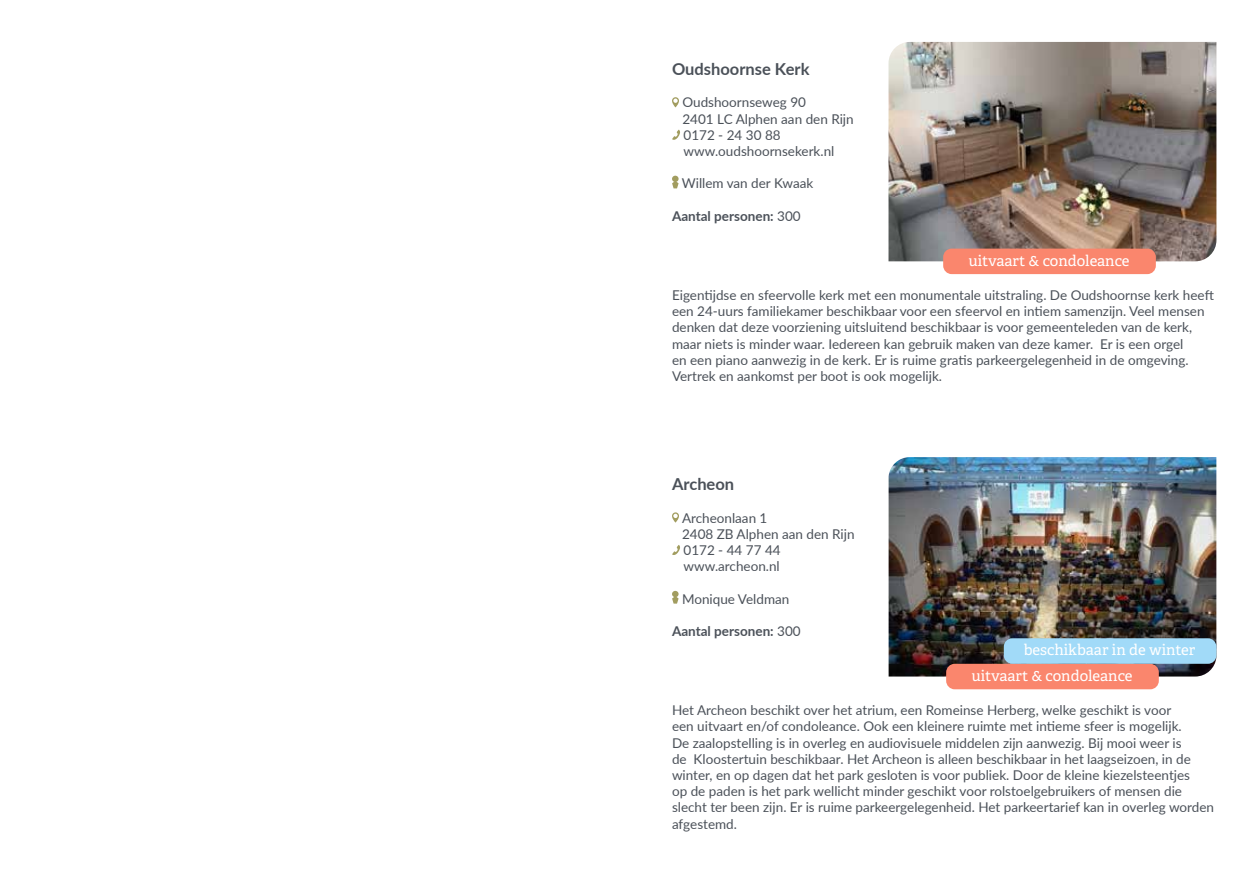
<style>
.page{position:relative;width:1259px;height:893px;background:#fff}
.page>*{position:absolute;margin:0;border:0;box-sizing:border-box;transform-origin:0 0}
.t1{font:700 16.5px "Lato";color:#4b5159}
.t2{font:15px "Adelle";color:#fff}
.t3{font:13.5px/16.2px "Lato";color:#4b5159}
.t4{font:700 13.5px "Lato";color:#4b5159}
.s1{font-weight:400}
</style>
<div class="page">
<svg style="left:672px;top:97px;width:7px;height:10px"></svg>
<svg style="left:672px;top:130px;width:8px;height:10px"></svg>
<svg style="left:672px;top:176px;width:6px;height:12px"></svg>
<img style="left:888px;top:42px;width:328px;height:219px">
<div style="left:943px;top:249px;width:212px;height:25px;background:#fa866d;border-radius:9px"></div>
<svg style="left:672px;top:512px;width:7px;height:11px"></svg>
<svg style="left:672px;top:545px;width:8px;height:10px"></svg>
<svg style="left:672px;top:591px;width:6px;height:13px"></svg>
<img style="left:888px;top:457px;width:328px;height:219px">
<div style="left:946px;top:664px;width:212px;height:25px;background:#fa866d;border-radius:9px"></div>
<div style="left:1003px;top:638px;width:213px;height:26px;background:#a1daf8;border-radius:9px"></div>
<p class="t1" style="left:672px;top:57px;width:139px">Oudshoornse Kerk</p>
<p class="t3" style="left:682px;top:94px;width:173px">Oudshoornseweg 90<br>2401 LC Alphen aan den Rijn<br>0172 - 24 30 88 www.oudshoornsekerk.nl</p>
<p class="t3" style="left:682px;top:175px;width:133px">Willem van der Kwaak</p>
<p class="t4" style="left:672px;top:206px;width:130px">Aantal personen: <span class="s1">300</span></p>
<p class="t2" style="left:968px;top:251px;width:163px">uitvaart &amp; condoleance</p>
<p class="t3" style="left:672px;top:286px;width:543px">Eigentijdse en sfeervolle kerk met een monumentale uitstraling. De Oudshoornse kerk heeft een 24-uurs familiekamer beschikbaar voor een sfeervol en intiem samenzijn. Veel mensen denken dat deze voorziening uitsluitend beschikbaar is voor gemeenteleden van de kerk, maar niets is minder waar. Iedereen kan gebruik maken van deze kamer. Er is een orgel<br>en een piano aanwezig in de kerk. Er is ruime gratis parkeergelegenheid in de omgeving.<br>Vertrek en aankomst per boot is ook mogelijk.</p>
<p class="t1" style="left:672px;top:472px;width:64px">Archeon</p>
<p class="t3" style="left:682px;top:509px;width:174px">Archeonlaan 1<br>2408 ZB Alphen aan den Rijn<br>0172 - 44 77 44 www.archeon.nl</p>
<p class="t3" style="left:682px;top:590px;width:109px">Monique Veldman</p>
<p class="t4" style="left:672px;top:621px;width:130px">Aantal personen: <span class="s1">300</span></p>
<p class="t2" style="left:1023px;top:641px;width:173px">beschikbaar in de winter</p>
<p class="t2" style="left:971px;top:666px;width:163px">uitvaart &amp; condoleance</p>
<p class="t3" style="left:672px;top:702px;width:543px">Het Archeon beschikt over het atrium, een Romeinse Herberg, welke geschikt is voor<br>een uitvaart en/of condoleance. Ook een kleinere ruimte met intieme sfeer is mogelijk.<br>De zaalopstelling is in overleg en audiovisuele middelen zijn aanwezig. Bij mooi weer is<br>de Kloostertuin beschikbaar. Het Archeon is alleen beschikbaar in het laagseizoen, in de winter, en op dagen dat het park gesloten is voor publiek. Door de kleine kiezelsteentjes<br>op de paden is het park wellicht minder geschikt voor rolstoelgebruikers of mensen die slecht ter been zijn. Er is ruime parkeergelegenheid. Het parkeertarief kan in overleg worden afgestemd.</p>
</div>
